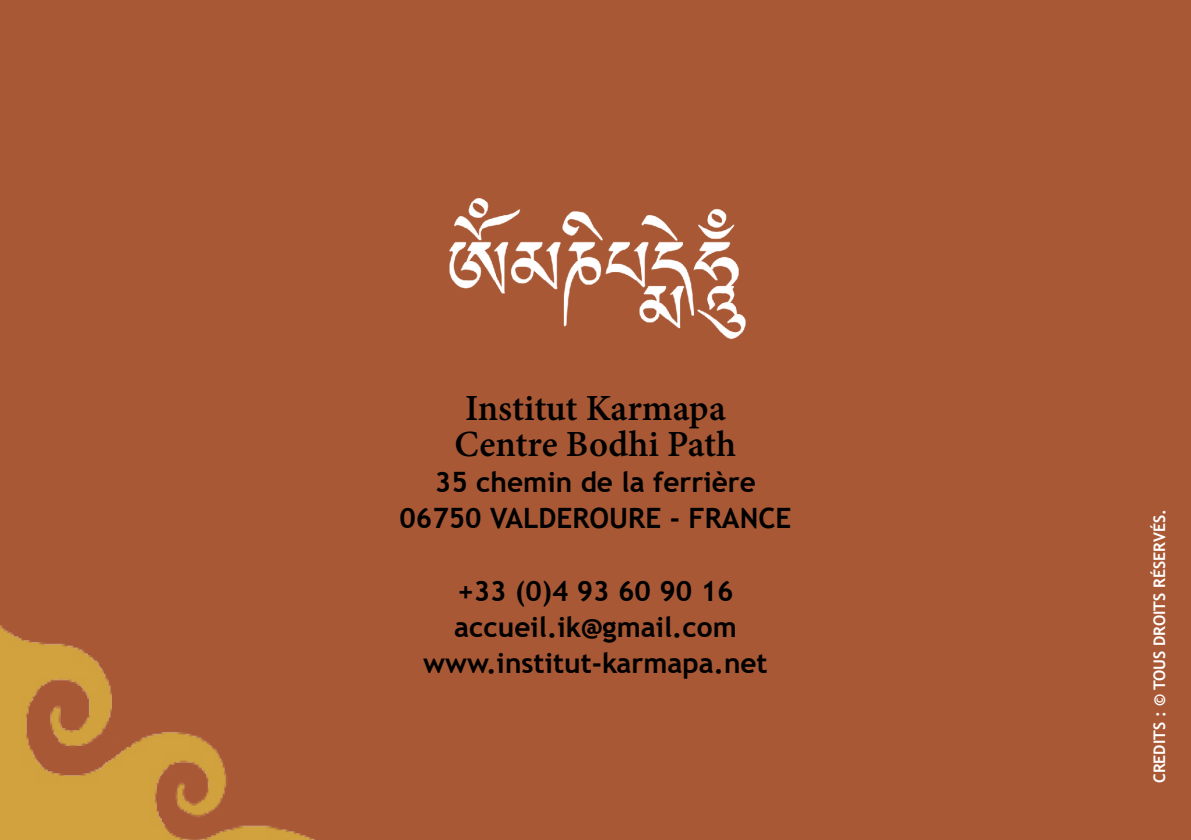
<style>
.page{position:relative;width:1191px;height:840px;background:#fff}
.page>*{position:absolute;margin:0;border:0;box-sizing:border-box;transform-origin:0 0}
.t1{font:700 40px/36px "Adobe Devanagari";letter-spacing:-.005em;color:#000}
.t2{font:700 28px/36px "Trebuchet MS";color:#000;text-align:center}
.t3{font:700 16px "Trebuchet MS";color:#fff}
</style>
<div class="page">
<div style="left:0;top:0;width:1191px;height:839px;background:#a85835"></div>
<img style="left:0;top:575px;width:443px;height:264px">
<img style="left:418px;top:190px;width:355px;height:155px">
<h1 class="t1" style="left:454px;top:394px;width:283px">Institut Karmapa<br>Centre Bodhi Path</h1>
<p class="t2" style="left:399px;top:464px;width:393px">35 chemin de la ferrière<br>06750 VALDEROURE - FRANCE</p>
<p class="t2" style="left:423px;top:572px;width:346px">+33 (0)4 93 60 90 16 accueil.ik@gmail.com www.institut-karmapa.net</p>
<p class="t3" style="left:1149px;top:782px;width:275px;rotate:-90deg">CREDITS : © TOUS DROITS RÉSERVÉS.</p>
</div>
